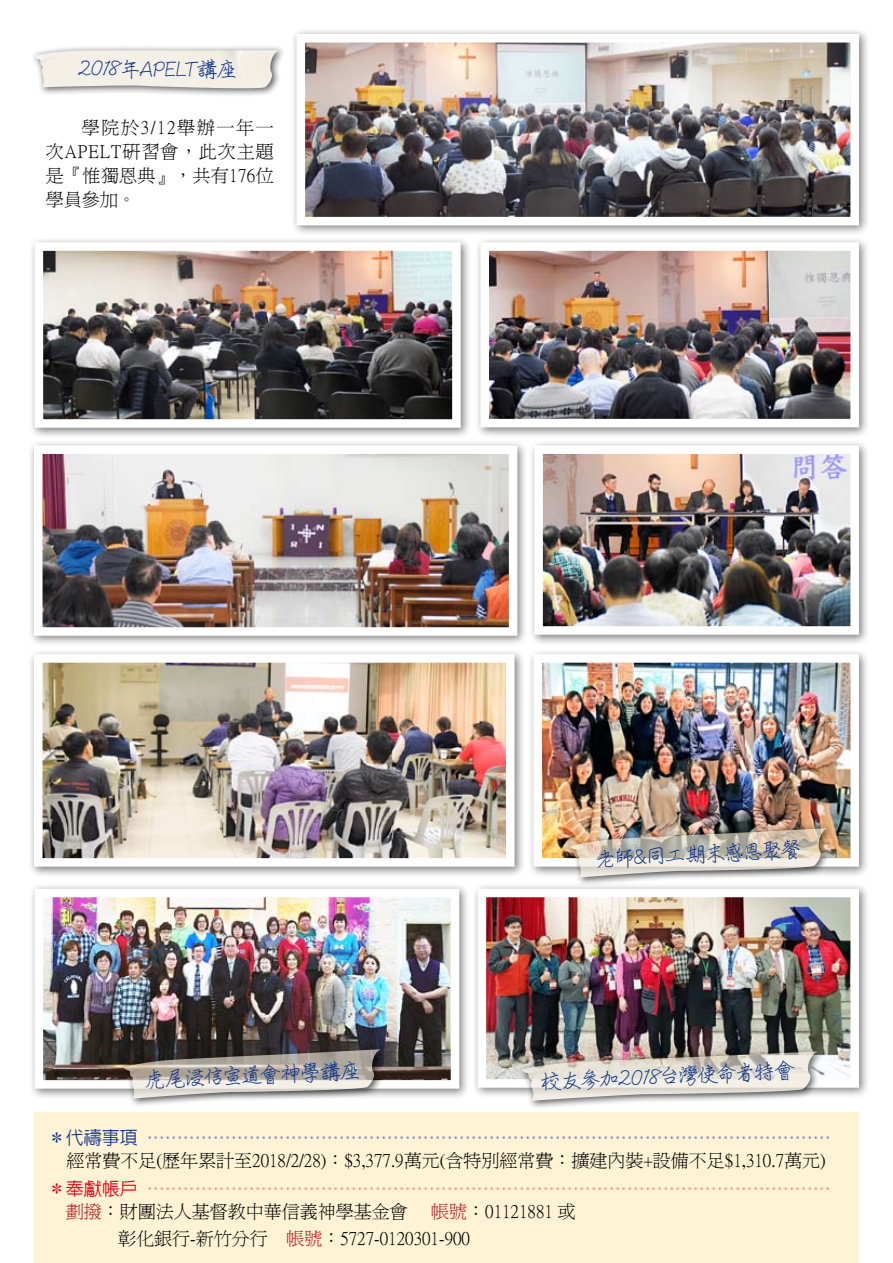
<style>
.page{position:relative;width:893px;height:1263px;background:#fff}
.page>*{position:absolute;margin:0;border:0;box-sizing:border-box;transform-origin:0 0}
.t1{font:21px "Pensinkai EG Medium Big 5";color:#0c3388}
.t2{font:18px/24px "P Ming Li U";color:#000}
.t3{font:500 18px "New Gothic";color:#8e8abc}
.t4{font:500 18px "New Gothic";color:#f29a75}
.s1{color:#0c3388}
.s2{color:#e60012}
.s3{color:#b81c22}
</style>
<div class="page">
<div style="left:34px;top:1112px;width:825px;height:151px;background:#fff3d6"></div>
<div style="left:28px;top:236px;width:450px;height:209px;background:#000;opacity:.5"></div>
<img style="left:30px;top:238px;width:435px;height:194px">
<div style="left:290px;top:28px;width:586px;height:215px;background:#000;opacity:.5"></div>
<img style="left:292px;top:30px;width:571px;height:200px">
<div style="left:474px;top:236px;width:402px;height:209px;background:#000;opacity:.5"></div>
<img style="left:476px;top:238px;width:387px;height:194px">
<div style="left:528px;top:439px;width:348px;height:213px;background:#000;opacity:.5"></div>
<img style="left:535px;top:441px;width:328px;height:198px">
<div style="left:28px;top:439px;width:507px;height:214px;background:#000;opacity:.5"></div>
<img style="left:30px;top:441px;width:492px;height:199px">
<div style="left:527px;top:648px;width:349px;height:236px;background:#000;opacity:.5"></div>
<img style="left:532px;top:650px;width:331px;height:221px">
<div style="left:28px;top:648px;width:504px;height:236px;background:#000;opacity:.5"></div>
<img style="left:30px;top:650px;width:489px;height:221px">
<div style="left:28px;top:882px;width:448px;height:224px;background:#000;opacity:.5"></div>
<img style="left:30px;top:884px;width:433px;height:209px">
<div style="left:471px;top:882px;width:405px;height:223px;background:#000;opacity:.5"></div>
<img style="left:473px;top:884px;width:390px;height:208px">
<img style="left:565px;top:823px;width:278px;height:71px">
<img style="left:570px;top:828px;width:257px;height:49px">
<svg style="left:516px;top:1046px;width:319px;height:62px"></svg>
<img style="left:521px;top:1051px;width:297px;height:50px">
<svg style="left:118px;top:1044px;width:279px;height:62px"></svg>
<img style="left:123px;top:1049px;width:258px;height:50px">
<svg style="left:33px;top:45px;width:260px;height:57px"></svg>
<img style="left:34px;top:50px;width:245px;height:38px">
<p class="t1" style="left:79px;top:57px;width:160px;rotate:1deg">2018年APELT講座</p>
<p class="t2" style="left:46px;top:115px;width:230px;text-align:justify;text-indent:36px">學院於3/12舉辦一年一次APELT研習會，此次主題是『惟獨恩典』，共有176位學員參加。</p>
<p class="t1" style="left:595px;top:849px;width:208px;rotate:-3deg">老師&amp;同工期末感恩聚餐</p>
<p class="t1" style="left:144px;top:1070px;width:218px;rotate:-3deg">虎尾浸信宣道會神學講座</p>
<p class="t1" style="left:540px;top:1072px;width:256px;rotate:-3deg">校友參加2018台灣使命者特會</p>
<p class="t3" style="left:48px;top:1128px;width:785px"><span class="s1">＊代禱事項</span> ……………………………………………………………………………………………………</p>
<p class="t2" style="left:67px;top:1149px;width:761px">經常費不足(歷年累計至2018/2/28)：$3,377.9萬元(含特別經常費：擴建內裝+設備不足$1,310.7萬元)</p>
<p class="t4" style="left:48px;top:1179px;width:785px"><span class="s2">＊奉獻帳戶</span> ……………………………………………………………………………………………………</p>
<p class="t2" style="left:66px;top:1200px;width:344px"><span class="s3">劃撥</span>：財團法人基督教中華信義神學基金會</p>
<p class="t2" style="left:118px;top:1198px;width:459px;line-height:27px;text-indent:313px"><span class="s3">帳號</span>：01121881 或彰化銀行-新竹分行 <span class="s3">帳號</span>：5727-0120301-900</p>
</div>
